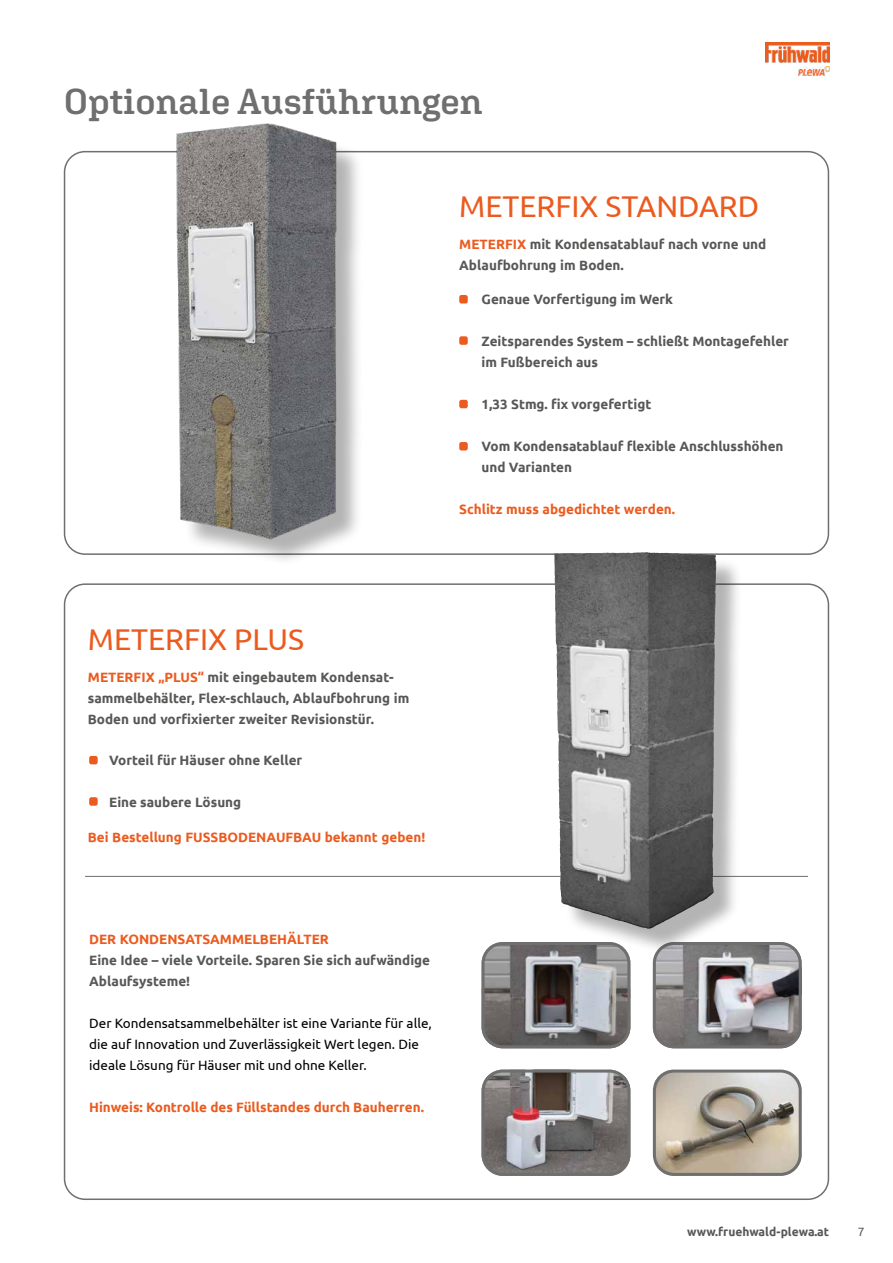
<style>
.page{position:relative;width:893px;height:1263px;background:#fff}
.page>*{position:absolute;margin:0;border:0;box-sizing:border-box;transform-origin:0 0}
.t1{font:600 36px "Aglet Slab";color:#706f6f}
.t2{font:30px "Ubuntu";color:#eb5b1f}
.t3{font:700 13.5px/21px "Ubuntu";color:#575756}
.t4{font:700 13.5px "Ubuntu";color:#eb5b1f}
.t5{font:13.5px/21px "Ubuntu";color:#000}
.t6{font:700 12px "Ubuntu";color:#575756}
.t7{font:12px "Ubuntu";color:#575756}
.s1{color:#eb5b1f}
</style>
<div class="page">
<div style="left:180px;top:128px;width:184px;height:439px;background:#000;opacity:.3"></div>
<img style="left:136px;top:123px;width:236px;height:428px">
<div style="left:459px;top:295px;width:9px;height:8px;background:#eb5b1f;border-radius:2px"></div>
<div style="left:459px;top:336px;width:9px;height:9px;background:#eb5b1f;border-radius:2px"></div>
<div style="left:459px;top:400px;width:9px;height:8px;background:#eb5b1f;border-radius:2px"></div>
<div style="left:459px;top:442px;width:9px;height:8px;background:#eb5b1f;border-radius:2px"></div>
<img style="left:482px;top:942px;width:148px;height:106px">
<div style="left:482px;top:942px;width:148px;height:106px;border:3px solid #706f6f;border-radius:20px"></div>
<img style="left:653px;top:946px;width:145px;height:102px">
<div style="left:653px;top:942px;width:149px;height:106px;border:3px solid #706f6f;border-radius:20px"></div>
<img style="left:482px;top:1073px;width:148px;height:99px">
<div style="left:482px;top:1069px;width:148px;height:107px;border:3px solid #706f6f;border-radius:20px"></div>
<img style="left:657px;top:1073px;width:141px;height:99px">
<div style="left:653px;top:1069px;width:149px;height:107px;border:3px solid #706f6f;border-radius:20px"></div>
<div style="left:89px;top:756px;width:9px;height:8px;background:#eb5b1f;border-radius:2px"></div>
<div style="left:89px;top:797px;width:9px;height:9px;background:#eb5b1f;border-radius:2px"></div>
<hr style="left:85px;top:876px;width:723px;height:1px;background:#706f6f">
<div style="left:558px;top:556px;width:185px;height:399px;background:#000;opacity:.3"></div>
<img style="left:554px;top:552px;width:87px;height:103px">
<img style="left:765px;top:43px;width:64px;height:20px">
<img style="left:799px;top:67px;width:30px;height:9px">
<h1 class="t1" style="left:64px;top:79px;width:421px">Optionale Ausführungen</h1>
<h2 class="t2" style="left:459px;top:188px;width:301px">METERFIX STANDARD</h2>
<p class="t3" style="left:459px;top:234px;width:309px"><span class="s1">METERFIX</span> mit Kondensatablauf nach vorne und<br>Ablaufbohrung im Boden.</p>
<p class="t3" style="left:482px;top:289px;width:193px">Genaue Vorfertigung im Werk</p>
<p class="t3" style="left:482px;top:331px;width:309px">Zeitsparendes System – schließt Montagefehler im Fußbereich aus</p>
<p class="t3" style="left:482px;top:394px;width:171px">1,33 Stmg. fix vorgefertigt</p>
<p class="t3" style="left:482px;top:436px;width:304px">Vom Kondensatablauf flexible Anschlusshöhen und Varianten</p>
<p class="t4" style="left:459px;top:501px;width:217px">Schlitz muss abgedichtet werden.</p>
<h2 class="t2" style="left:88px;top:621px;width:218px">METERFIX PLUS</h2>
<p class="t3" style="left:88px;top:666px;width:323px"><span class="s1">METERFIX „PLUS“</span> mit eingebautem Kondensat&shy;sammelbehälter, Flex-schlauch, Ablaufbohrung im<br>Boden und vorfixierter zweiter Revisionstür.</p>
<p class="t3" style="left:109px;top:749px;width:195px">Vorteil für Häuser ohne Keller</p>
<p class="t3" style="left:109px;top:791px;width:134px">Eine saubere Lösung</p>
<p class="t4" style="left:88px;top:829px;width:339px">Bei Bestellung FUSSBODENAUFBAU bekannt geben!</p>
<p class="t4" style="left:89px;top:931px;width:241px">DER KONDENSATSAMMELBEHÄLTER</p>
<p class="t3" style="left:89px;top:950px;width:342px">Eine Idee – viele Vorteile. Sparen Sie sich aufwändige<br>Ablaufsysteme!</p>
<p class="t5" style="left:89px;top:1013px;width:344px">Der Kondensatsammelbehälter ist eine Variante für alle, die auf Innovation und Zuverlässigkeit Wert legen. Die ideale Lösung für Häuser mit und ohne Keller.</p>
<p class="t4" style="left:89px;top:1099px;width:336px">Hinweis: Kontrolle des Füllstandes durch Bauherren.</p>
<p class="t6" style="left:687px;top:1224px;width:144px">www.fruehwald-plewa.at</p>
<p class="t7" style="left:858px;top:1224px;width:8px">7</p>
</div>
